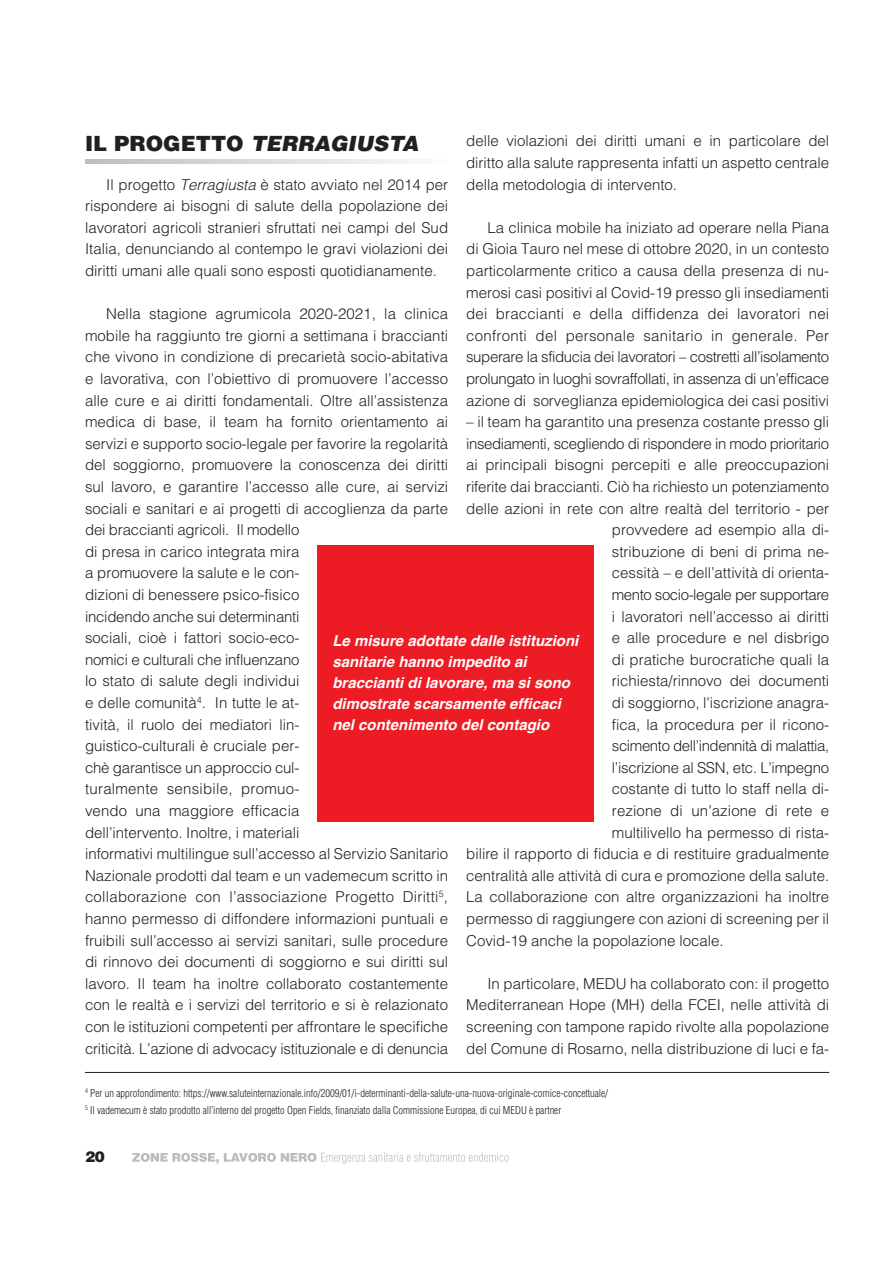
<style>
.page{position:relative;width:893px;height:1263px;background:#fff}
.page>*{position:absolute;margin:0;border:0;box-sizing:border-box;transform-origin:0 0}
.t1{font:italic 900 21px "Helvetica";color:#231f20}
.t2{font:300 15px/21.6px "Helvetica";color:#231f20;text-align:justify}
.t3{font:italic 700 15px/21px "Helvetica";color:#fff}
.t4{font:300 15px "Helvetica";letter-spacing:-.025em;color:#231f20}
.t5{font:300 15px "Helvetica";letter-spacing:-.03em;color:#231f20}
.t6{font:900 15px "Helvetica";color:#231f20}
.t7{font:300 condensed 10.5px/16.8px "Helvetica";color:#231f20}
.s1{font-style:normal}
.s2{font-style:italic}
</style>
<div class="page">
<svg style="left:85px;top:160px;width:326px;height:4px"></svg>
<svg style="left:132px;top:1153px;width:175px;height:11px"></svg>
<svg style="left:321px;top:1153px;width:64px;height:11px"></svg>
<div style="left:317px;top:545px;width:277px;height:277px;background:#ed1c24"></div>
<hr style="left:85px;top:1072px;width:744px;height:1px;background:#231f20">
<h1 class="t1" style="left:85px;top:136px;width:338px"><span class="s1">I L P R O G E T T O</span> TERRAGIUSTA</h1>
<p class="t2" style="left:85px;top:175px;width:365px;text-indent:21px">Il progetto <span class="s2">Terragiusta</span> è stato avviato nel 2014 per rispondere ai bisogni di salute della popolazione dei lavoratori agricoli stranieri sfruttati nei campi del Sud Italia, denunciando al contempo le gravi violazioni dei diritti umani alle quali sono esposti quotidianamente.</p>
<p class="t2" style="left:85px;top:305px;width:365px;text-align:left;text-indent:21px">Nella stagione agrumicola 2020-2021, la clinica mobile ha raggiunto tre giorni a settimana i braccianti che vivono in condizione di precarietà socio-abitativa e lavorativa, con l’obiettivo di promuovere l’accesso alle cure e ai diritti fondamentali. Oltre all’assistenza medica di base, il team ha fornito orientamento ai servizi e supporto socio-legale per favorire la regolarità del soggiorno, promuovere la conoscenza dei diritti sul lavoro, e garantire l’accesso alle cure, ai servizi sociali e sanitari e ai progetti di accoglienza da parte dei braccianti agricoli. Il modello<br>di presa in carico integrata mira<br>a promuovere la salute e le con-<br>dizioni di benessere psico-fisico<br>incidendo anche sui determinanti<br>sociali, cioè i fattori socio-eco-<br>nomici e culturali che influenzano<br>lo stato di salute degli individui<br>e delle comunità<sup>4</sup>. In tutte le at-<br>tività, il ruolo dei mediatori lin-<br>guistico-culturali è cruciale per-<br>chè garantisce un approccio cul-<br>turalmente sensibile, promuo-<br>vendo una maggiore efficacia<br>dell’intervento. Inoltre, i materiali<br>informativi multilingue sull’accesso al Servizio Sanitario Nazionale prodotti dal team e un vademecum scritto in collaborazione con l’associazione Progetto Diritti<sup>5</sup>, hanno permesso di diffondere informazioni puntuali e fruibili sull’accesso ai servizi sanitari, sulle procedure di rinnovo dei documenti di soggiorno e sui diritti sul lavoro. Il team ha inoltre collaborato costantemente con le realtà e i servizi del territorio e si è relazionato con le istituzioni competenti per affrontare le specifiche criticità. L’azione di advocacy istituzionale e di denuncia</p>
<p class="t2" style="left:466px;top:132px;width:365px">delle violazioni dei diritti umani e in particolare del diritto alla salute rappresenta infatti un aspetto centrale della metodologia di intervento.</p>
<p class="t2" style="left:466px;top:218px;width:365px;text-indent:21px">La clinica mobile ha iniziato ad operare nella Piana di Gioia Tauro nel mese di ottobre 2020, in un contesto particolarmente critico a causa della presenza di nu&shy;merosi casi positivi al Covid-19 presso gli insediamenti dei braccianti e della diffidenza dei lavoratori nei confronti del personale sanitario in generale. Per superare la sfiducia dei lavoratori – costretti all’isolamento prolungato in luoghi sovraffollati, in assenza di un’efficace azione di sorveglianza epidemiologica dei casi positivi</p>
<p class="t2" style="left:466px;top:413px;width:365px">– il team ha garantito una presenza costante presso gli</p>
<p class="t4" style="left:466px;top:438px;width:365px">insediamenti, scegliendo di rispondere in modo prioritario</p>
<p class="t2" style="left:466px;top:456px;width:365px">ai principali bisogni percepiti e alle preoccupazioni</p>
<p class="t2" style="left:466px;top:477px;width:365px">riferite dai braccianti. Ciò ha richiesto un potenziamento</p>
<p class="t2" style="left:466px;top:499px;width:365px">delle azioni in rete con altre realtà del territorio - per</p>
<p class="t2" style="left:612px;top:521px;width:219px">provvedere ad esempio alla di-</p>
<p class="t2" style="left:612px;top:542px;width:219px">stribuzione di beni di prima ne-</p>
<p class="t2" style="left:612px;top:564px;width:219px">cessità – e dell’attività di orienta-</p>
<p class="t5" style="left:612px;top:589px;width:219px">mento socio-legale per supportare</p>
<p class="t2" style="left:612px;top:607px;width:219px">i lavoratori nell’accesso ai diritti</p>
<p class="t2" style="left:612px;top:629px;width:219px">e alle procedure e nel disbrigo</p>
<p class="t2" style="left:612px;top:650px;width:219px">di pratiche burocratiche quali la</p>
<p class="t2" style="left:612px;top:672px;width:219px">richiesta/rinnovo dei documenti</p>
<p class="t2" style="left:612px;top:693px;width:219px">di soggiorno, l'iscrizione anagra-</p>
<p class="t2" style="left:612px;top:715px;width:219px">fica, la procedura per il ricono-</p>
<p class="t4" style="left:612px;top:740px;width:219px">scimento dell’indennità di malattia,</p>
<p class="t2" style="left:612px;top:758px;width:219px">l’iscrizione al SSN, etc. L’impegno</p>
<p class="t2" style="left:612px;top:780px;width:219px">costante di tutto lo staff nella di-</p>
<p class="t2" style="left:612px;top:801px;width:219px">rezione di un’azione di rete e</p>
<p class="t2" style="left:612px;top:823px;width:219px">multilivello ha permesso di rista-</p>
<p class="t2" style="left:466px;top:845px;width:365px">bilire il rapporto di fiducia e di restituire gradualmente</p>
<p class="t2" style="left:466px;top:866px;width:365px">centralità alle attività di cura e promozione della salute.</p>
<p class="t2" style="left:466px;top:888px;width:365px">La collaborazione con altre organizzazioni ha inoltre</p>
<p class="t2" style="left:466px;top:909px;width:365px">permesso di raggiungere con azioni di screening per il</p>
<p class="t2" style="left:466px;top:931px;width:259px">Covid-19 anche la popolazione locale.</p>
<p class="t2" style="left:466px;top:974px;width:365px;text-indent:21px">In particolare, MEDU ha collaborato con: il progetto Mediterranean Hope (MH) della FCEI, nelle attività di screening con tampone rapido rivolte alla popolazione del Comune di Rosarno, nella distribuzione di luci e fa-</p>
<p class="t3" style="left:332px;top:632px;width:247px">Le misure adottate dalle istituzioni sanitarie hanno impedito ai braccianti di lavorare, ma si sono dimostrate scarsamente efficaci nel contenimento del contagio</p>
<p class="t7" style="left:85px;top:1086px;width:525px"><sup>4</sup> Per un approfondimento: https://www.saluteinternazionale.info/2009/01/i-determinanti-della-salute-una-nuova-originale-cornice-concettuale/<br><sup>5</sup> Il vademecum è stato prodotto all’interno del progetto Open Fields, finanziato dalla Commissione Europea, di cui MEDU è partner</p>
<p class="t6" style="left:85px;top:1152px;width:21px">20</p>
</div>
